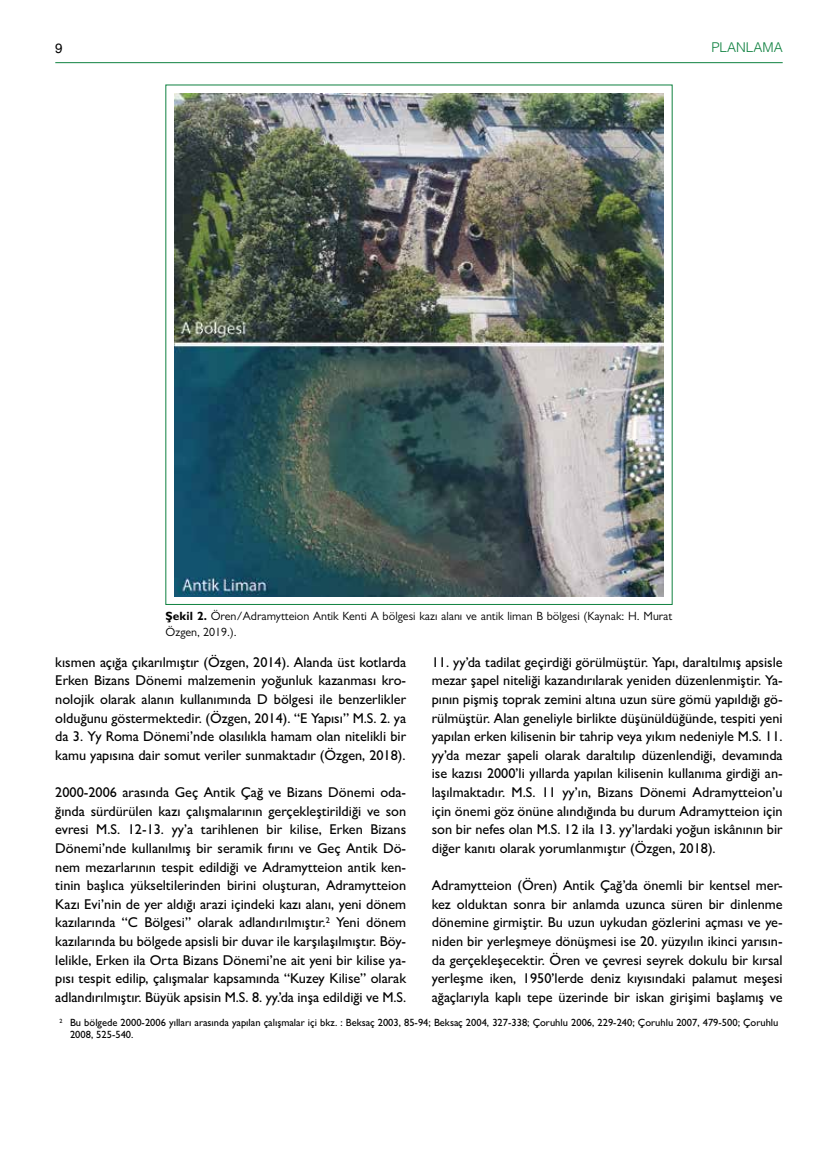
<style>
.page{position:relative;width:838px;height:1170px;background:#fff}
.page>*{position:absolute;margin:0;border:0;box-sizing:border-box;transform-origin:0 0}
.t1{font:500 14.25px/18.6px "Gill Sans MT Pro";color:#000;text-align:justify}
.t2{font:300 13.5px "Helvetica";color:#0f8140}
.t3{font:13.5px "Helvetica";color:#000}
.t4{font:12px/15.3px "Gill Sans MT Pro";color:#000}
.t5{font:500 10.5px/12px "Gill Sans MT Pro";color:#000}
.s1{font-weight:700}
</style>
<div class="page">
<hr style="left:55px;top:62px;width:727px;height:1px;background:#0f8140">
<img style="left:174px;top:93px;width:490px;height:503px">
<p class="t3" style="left:55px;top:37px;width:9px">9</p>
<p class="t2" style="left:711px;top:36px;width:73px">PLANLAMA</p>
<p class="t4" style="left:166px;top:608px;width:508px"><span class="s1">Şekil 2.</span> Ören/Adramytteion Antik Kenti A bölgesi kazı alanı ve antik liman B bölgesi (Kaynak: H. Murat<br>Özgen, 2019.).</p>
<p class="t1" style="left:55px;top:652px;width:352px">kısmen açığa çıkarılmıştır (Özgen, 2014). Alanda üst kotlarda Erken Bizans Dönemi malzemenin yoğunluk kazanması kro&shy;nolojik olarak alanın kullanımında D bölgesi ile benzerlikler olduğunu göstermektedir. (Özgen, 2014). “E Yapısı” M.S. 2. ya da 3. Yy Roma Dönemi’nde olasılıkla hamam olan nitelikli bir kamu yapısına dair somut veriler sunmaktadır (Özgen, 2018).</p>
<p class="t1" style="left:55px;top:782px;width:352px">2000-2006 arasında Geç Antik Çağ ve Bizans Dönemi oda&shy;ğında sürdürülen kazı çalışmalarının gerçekleştirildiği ve son evresi M.S. 12-13. yy’a tarihlenen bir kilise, Erken Bizans Dönemi’nde kullanılmış bir seramik fırını ve Geç Antik Dö&shy;nem mezarlarının tespit edildiği ve Adramytteion antik ken&shy;tinin başlıca yükseltilerinden birini oluşturan, Adramytteion Kazı Evi’nin de yer aldığı arazi içindeki kazı alanı, yeni dönem kazılarında “C Bölgesi” olarak adlandırılmıştır.<sup>2</sup> Yeni dönem kazılarında bu bölgede apsisli bir duvar ile karşılaşılmıştır. Böy&shy;lelikle, Erken ila Orta Bizans Dönemi’ne ait yeni bir kilise ya&shy;pısı tespit edilip, çalışmalar kapsamında “Kuzey Kilise” olarak adlandırılmıştır. Büyük apsisin M.S. 8. yy.’da inşa edildiği ve M.S.</p>
<p class="t1" style="left:432px;top:652px;width:352px">11. yy’da tadilat geçirdiği görülmüştür. Yapı, daraltılmış apsisle mezar şapel niteliği kazandırılarak yeniden düzenlenmiştir. Ya&shy;pının pişmiş toprak zemini altına uzun süre gömü yapıldığı gö&shy;rülmüştür. Alan geneliyle birlikte düşünüldüğünde, tespiti yeni yapılan erken kilisenin bir tahrip veya yıkım nedeniyle M.S. 11. yy’da mezar şapeli olarak daraltılıp düzenlendiği, devamında ise kazısı 2000’li yıllarda yapılan kilisenin kullanıma girdiği an&shy;laşılmaktadır. M.S. 11 yy’ın, Bizans Dönemi Adramytteion’u için önemi göz önüne alındığında bu durum Adramytteion için son bir nefes olan M.S. 12 ila 13. yy’lardaki yoğun iskânının bir diğer kanıtı olarak yorumlanmıştır (Özgen, 2018).</p>
<p class="t1" style="left:432px;top:875px;width:352px">Adramytteion (Ören) Antik Çağ’da önemli bir kentsel mer&shy;kez olduktan sonra bir anlamda uzunca süren bir dinlenme dönemine girmiştir. Bu uzun uykudan gözlerini açması ve ye&shy;niden bir yerleşmeye dönüşmesi ise 20. yüzyılın ikinci yarısın&shy;da gerçekleşecektir. Ören ve çevresi seyrek dokulu bir kırsal yerleşme iken, 1950’lerde deniz kıyısındaki palamut meşesi ağaçlarıyla kaplı tepe üzerinde bir iskan girişimi başlamış ve</p>
<p class="t5" style="left:70px;top:1016px;width:710px;text-indent:-10px"><sup>2</sup> Bu bölgede 2000-2006 yılları arasında yapılan çalışmalar içi bkz. : Beksaç 2003, 85-94; Beksaç 2004, 327-338; Çoruhlu 2006, 229-240; Çoruhlu 2007, 479-500; Çoruhlu<br>2008, 525-540.</p>
</div>
